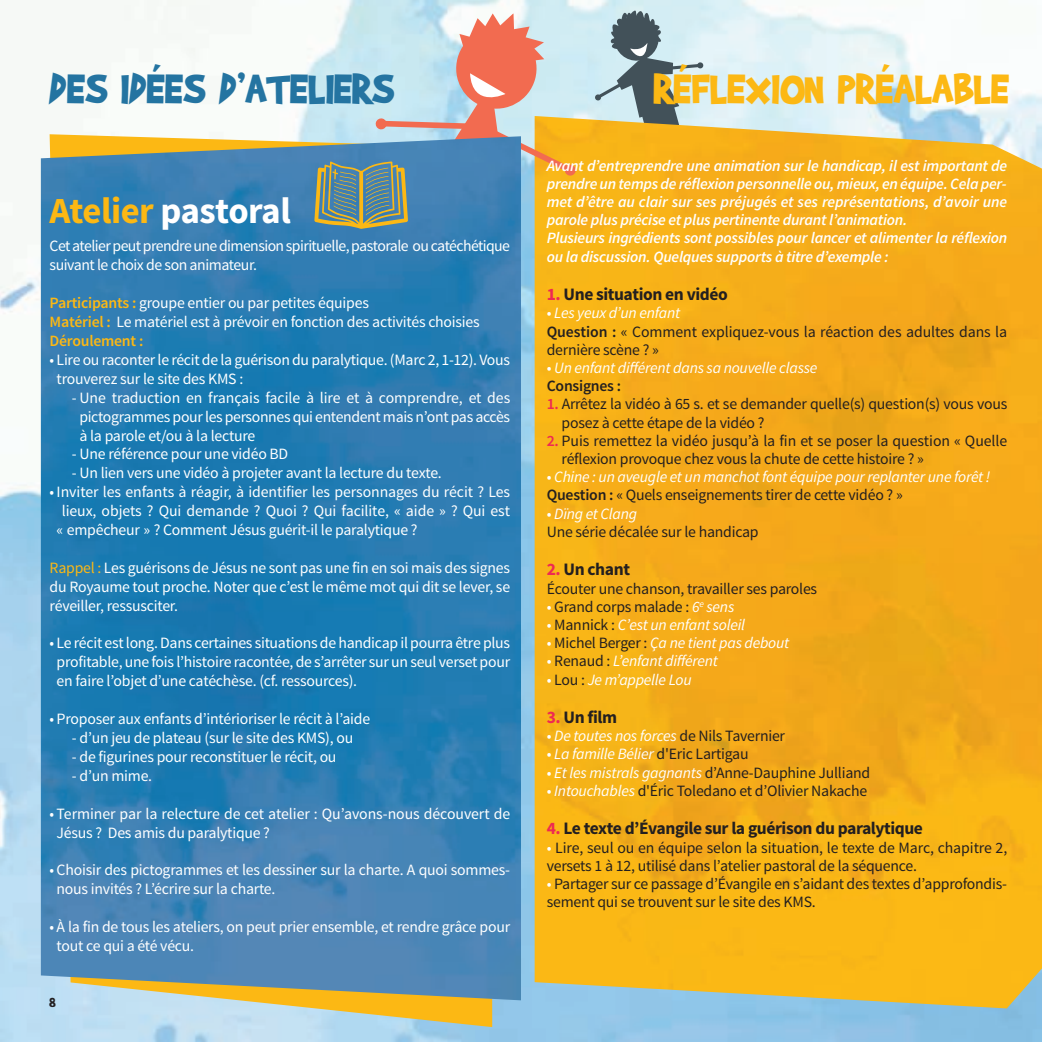
<style>
.page{position:relative;width:1042px;height:1042px;background:#fff}
.page>*{position:absolute;margin:0;border:0;box-sizing:border-box;transform-origin:0 0}
.t1{font:49px "Brady Bunch Remastered";color:#2474a1}
.t2{font:49px "Brady Bunch Remastered";color:#fcb814}
.t3{font:700 36.75px "Source Sans Pro";letter-spacing:-.015em;color:#fff}
.t4{font:700 17.5px "Source Sans Pro";letter-spacing:-.025em;color:#231f20}
.t5{font:15.75px/18.9px "Source Sans Pro";letter-spacing:-.015em;color:#fff}
.t6{font:15.75px/18.2px "Source Sans Pro";letter-spacing:-.015em;color:#231f20}
.t7{font:italic 600 15.75px/18.2px "Source Sans Pro";letter-spacing:-.015em;color:#fff}
.t8{font:italic 15.75px/18.2px "Source Sans Pro";letter-spacing:-.015em;color:#fff}
.t9{font:15.75px/18.9px "Source Sans Pro";letter-spacing:-.035em;color:#fff}
.t10{font:15.75px "Brady Bunch Remastered";color:#231f20}
.s1{color:#fcb814}
.s2{font-weight:600;color:#fcb814}
.s3{color:#ee2953}
.s4{color:#fff}
.s5{font-style:italic;color:#fff}
.s6{font-weight:600}
.s7{font-style:normal}
.s8{font-weight:600;font-style:normal;color:#231f20}
.s9{font-weight:600;color:#ee2953}
.s10{font-style:normal;color:#231f20}
</style>
<div class="page">
<img style="left:0;top:0;width:1042px;height:1042px">
<div style="left:595px;top:94px;width:6px;height:7px;background:#425159;border-radius:3px"></div>
<div style="left:697px;top:62px;width:6px;height:7px;background:#425159;border-radius:3px"></div>
<svg style="left:597px;top:7px;width:104px;height:109px;background:#9eb3ba"></svg>
<img style="left:535px;top:116px;width:507px;height:893px">
<svg style="left:50px;top:134px;width:442px;height:893px;background:#d1d4b3"></svg>
<img style="left:41px;top:136px;width:480px;height:864px">
<svg style="left:314px;top:13px;width:262px;height:308px;background:#91a7ac"></svg>
<h1 class="t1" style="left:50px;top:58px;width:346px">DES IDÉES D’ATELIERS</h1>
<h1 class="t2" style="left:654px;top:58px;width:357px">RÉFLEXION PRÉALABLE</h1>
<h2 class="t3" style="left:50px;top:187px;width:243px"><span class="s1">Atelier</span> pastoral</h2>
<p class="t9" style="left:50px;top:237px;width:462px">Cet atelier peut prendre une dimension spirituelle, pastorale ou catéchétique suivant le choix de son animateur.</p>
<p class="t5" style="left:50px;top:294px;width:432px"><span class="s2">Participants :</span> groupe entier ou par petites équipes<br><span class="s2">Matériel :</span> Le matériel est à prévoir en fonction des activités choisies<br><span class="s2">Déroulement :</span></p>
<p class="t5" style="left:57px;top:350px;width:455px;text-indent:-7px">• Lire ou raconter le récit de la guérison du paralytique. (Marc 2, 1-12). Vous trouverez sur le site des KMS :</p>
<p class="t5" style="left:79px;top:388px;width:432px;text-align:justify;text-indent:-7px">- Une traduction en français facile à lire et à comprendre, et des pictogrammes pour les personnes qui entendent mais n’ont pas accès à la parole et/ou à la lecture</p>
<p class="t5" style="left:72px;top:445px;width:218px">- Une référence pour une vidéo BD</p>
<p class="t5" style="left:72px;top:464px;width:371px">- Un lien vers une vidéo à projeter avant la lecture du texte.</p>
<p class="t5" style="left:50px;top:483px;width:462px">• Inviter les enfants à réagir, à identifier les personnages du récit ? Les</p>
<p class="t5" style="left:62px;top:502px;width:450px">lieux, objets ? Qui demande ? Quoi ? Qui facilite, « aide » ? Qui est</p>
<p class="t5" style="left:57px;top:520px;width:362px">« empêcheur » ? Comment Jésus guérit-il le paralytique ?</p>
<p class="t5" style="left:50px;top:558px;width:462px;text-align:justify"><span class="s1">Rappel :</span> Les guérisons de Jésus ne sont pas une fin en soi mais des signes du Royaume tout proche. Noter que c’est le même mot qui dit se lever, se réveiller, ressusciter.</p>
<p class="t5" style="left:57px;top:634px;width:455px;text-align:justify;text-indent:-7px">• Le récit est long. Dans certaines situations de handicap il pourra être plus profitable, une fois l’histoire racontée, de s’arrêter sur un seul verset pour en faire l’objet d’une catéchèse. (cf. ressources).</p>
<p class="t5" style="left:50px;top:709px;width:322px">• Proposer aux enfants d’intérioriser le récit à l’aide</p>
<p class="t5" style="left:72px;top:728px;width:283px">- d’un jeu de plateau (sur le site des KMS), ou</p>
<p class="t5" style="left:72px;top:747px;width:266px">- de figurines pour reconstituer le récit, ou</p>
<p class="t5" style="left:72px;top:766px;width:82px">- d’un mime.</p>
<p class="t5" style="left:57px;top:804px;width:455px;text-indent:-7px">• Terminer par la relecture de cet atelier : Qu’avons-nous découvert de<br>Jésus ? Des amis du paralytique ?</p>
<p class="t5" style="left:57px;top:861px;width:455px;text-indent:-7px">• Choisir des pictogrammes et les dessiner sur la charte. A quoi sommes&shy;nous invités ? L’écrire sur la charte.</p>
<p class="t5" style="left:57px;top:917px;width:455px;text-indent:-7px">• À la fin de tous les ateliers, on peut prier ensemble, et rendre grâce pour tout ce qui a été vécu.</p>
<p class="t10" style="left:50px;top:992px;width:8px">8</p>
<p class="t7" style="left:547px;top:156px;width:462px">Avant d’entreprendre une animation sur le handicap, il est important de prendre un temps de réflexion personnelle ou, mieux, en équipe. Cela per&shy;met d’être au clair sur ses préjugés et ses représentations, d’avoir une parole plus précise et plus pertinente durant l’animation.<br>Plusieurs ingrédients sont possibles pour lancer et alimenter la réflexion ou la discussion. Quelques supports à titre d’exemple :</p>
<p class="t4" style="left:547px;top:283px;width:182px"><span class="s3">1.</span> Une situation en vidéo</p>
<p class="t6" style="left:547px;top:304px;width:462px"><span class="s4">•</span> <span class="s5">Les yeux d’un enfant<br></span><span class="s6">Question :</span> « Comment expliquez-vous la réaction des adultes dans la dernière scène ? »</p>
<p class="t8" style="left:547px;top:359px;width:272px"><span class="s7">•</span> Un enfant différent dans sa nouvelle classe<br><span class="s8">Consignes :</span></p>
<p class="t6" style="left:561px;top:395px;width:447px;text-indent:-15px"><span class="s9">1.</span> Arrêtez la vidéo à 65 s. et se demander quelle(s) question(s) vous vous posez à cette étape de la vidéo ?</p>
<p class="t6" style="left:561px;top:432px;width:447px;text-indent:-15px"><span class="s9">2.</span> Puis remettez la vidéo jusqu’à la fin et se poser la question « Quelle réflexion provoque chez vous la chute de cette histoire ? »</p>
<p class="t8" style="left:547px;top:468px;width:445px"><span class="s7">•</span> Chine : un aveugle et un manchot font équipe pour replanter une forêt !<br><span class="s8">Question :</span> <span class="s10">« Quels enseignements tirer de cette vidéo ? »</span></p>
<p class="t6" style="left:547px;top:504px;width:213px"><span class="s4">•</span> <span class="s5">Dïng et Clang<br></span>Une série décalée sur le handicap</p>
<p class="t4" style="left:547px;top:558px;width:85px"><span class="s3">2.</span> Un chant</p>
<p class="t6" style="left:547px;top:579px;width:272px">Écouter une chanson, travailler ses paroles</p>
<p class="t6" style="left:547px;top:598px;width:189px"><span class="s4">•</span> Grand corps malade : <span class="s5">6</span><sup>e</sup> <span class="s5">sens</span></p>
<p class="t8" style="left:547px;top:615px;width:200px"><span class="s7">•</span> <span class="s10">Mannick :</span> C’est un enfant soleil</p>
<p class="t8" style="left:547px;top:634px;width:244px"><span class="s7">•</span> <span class="s10">Michel Berger :</span> Ça ne tient pas debout</p>
<p class="t8" style="left:547px;top:652px;width:173px"><span class="s7">•</span> <span class="s10">Renaud :</span> L’enfant différent</p>
<p class="t8" style="left:547px;top:670px;width:147px"><span class="s7">•</span> <span class="s10">Lou :</span> Je m’appelle Lou</p>
<p class="t4" style="left:547px;top:706px;width:72px"><span class="s3">3.</span> Un film</p>
<p class="t8" style="left:547px;top:727px;width:240px"><span class="s7">•</span> De toutes nos forces <span class="s10">de Nils Tavernier</span></p>
<p class="t8" style="left:547px;top:745px;width:203px"><span class="s7">•</span> La famille Bélier <span class="s10">d'Eric Lartigau</span></p>
<p class="t6" style="left:547px;top:763px;width:325px"><span class="s4">•</span> <span class="s5">Et les mistrals gagnants</span> d’Anne-Dauphine Julliand</p>
<p class="t6" style="left:547px;top:782px;width:322px"><span class="s4">•</span> <span class="s5">Intouchables</span> d'Éric Toledano et d’Olivier Nakache</p>
<p class="t4" style="left:547px;top:817px;width:378px"><span class="s3">4.</span> Le texte d’Évangile sur la guérison du paralytique</p>
<p class="t6" style="left:547px;top:838px;width:462px"><span class="s4">•</span> Lire, seul ou en équipe selon la situation, le texte de Marc, chapitre 2, versets 1 à 12, utilisé dans l’atelier pastoral de la séquence.</p>
<p class="t6" style="left:547px;top:875px;width:462px"><span class="s4">•</span> Partager sur ce passage d’Évangile en s’aidant des textes d’approfondis&shy;sement qui se trouvent sur le site des KMS.</p>
</div>
